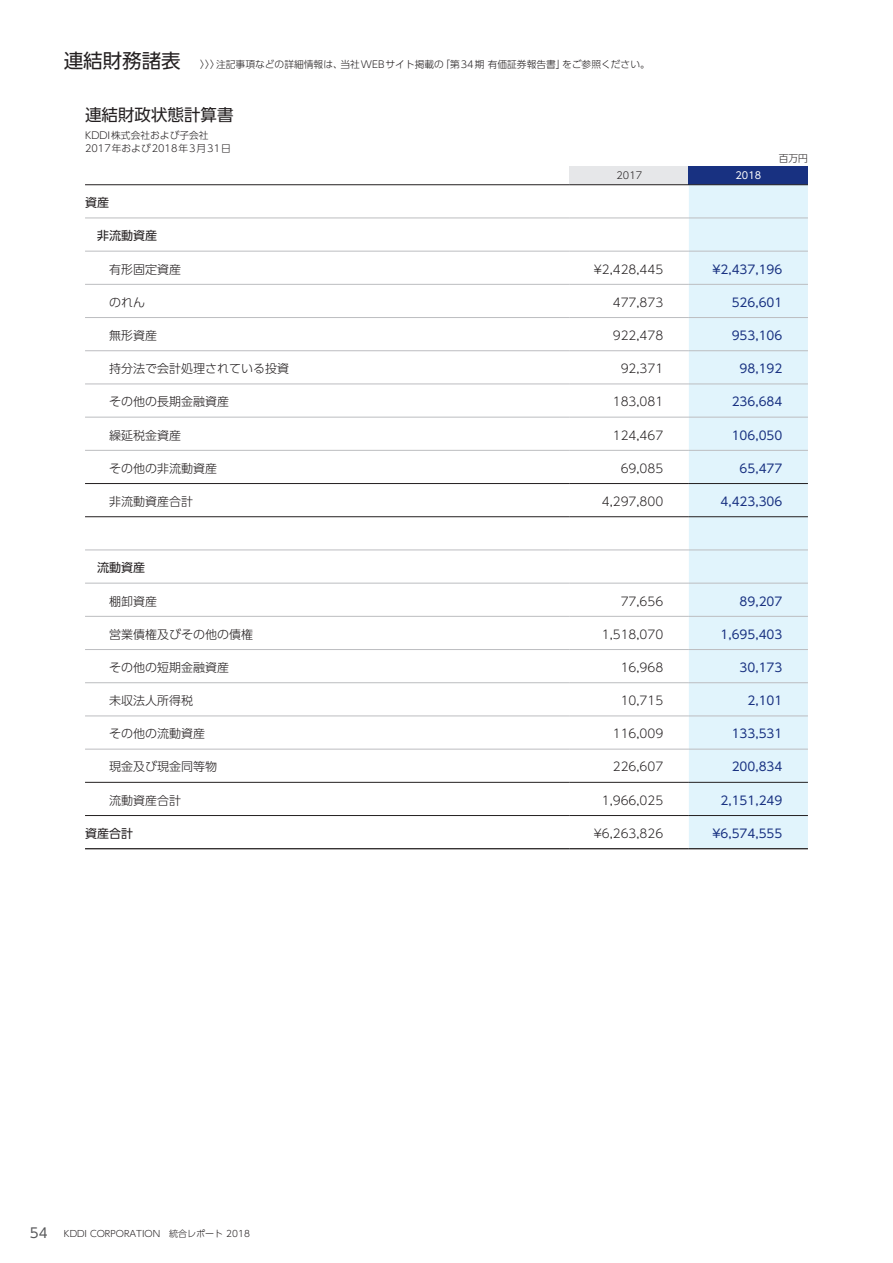
<style>
.page{position:relative;width:893px;height:1263px;background:#fff}
.page>*{position:absolute;margin:0;border:0;box-sizing:border-box;transform-origin:0 0}
.t1{font:16.5px "UD Shin Go Pr 6 N";color:#231f20}
.t2{font:300 12px "UD Shin Go Pr 6 N";color:#231f20}
.t3{font:12px "UD Shin Go Pr 6 N";color:#183181}
.t4{font:12px "UD Shin Go Pr 6 N";color:#231f20}
.t5{font:300 9.75px/13.5px "UD Shin Go Pr 6 N";color:#231f20}
.t6{font:9.75px "UD Shin Go Pr 6 N";color:#fff}
.t7{font:300 9px "UD Shin Go Pr 6 N";color:#231f20}
.s1{font-weight:400;font-size:19.5px}
.s2{font-weight:400;font-size:13.5px;color:#57585a}
</style>
<div class="page">
<div style="left:570px;top:166px;width:119px;height:19px;background:#e6e7e9"></div>
<div style="left:689px;top:166px;width:119px;height:19px;background:#183181"></div>
<div style="left:689px;top:185px;width:119px;height:663px;background:#e1f4fc"></div>
<hr style="left:85px;top:218px;width:485px;height:1px;background:#bcbdc0">
<hr style="left:570px;top:218px;width:119px;height:1px;background:#bcbdc0">
<hr style="left:689px;top:218px;width:119px;height:1px;background:#bcbdc0">
<hr style="left:85px;top:251px;width:485px;height:1px;background:#bcbdc0">
<hr style="left:570px;top:251px;width:119px;height:1px;background:#bcbdc0">
<hr style="left:689px;top:251px;width:119px;height:1px;background:#bcbdc0">
<hr style="left:85px;top:284px;width:485px;height:1px;background:#bcbdc0">
<hr style="left:570px;top:284px;width:119px;height:1px;background:#bcbdc0">
<hr style="left:689px;top:284px;width:119px;height:1px;background:#bcbdc0">
<hr style="left:85px;top:317px;width:485px;height:1px;background:#bcbdc0">
<hr style="left:570px;top:317px;width:119px;height:1px;background:#bcbdc0">
<hr style="left:689px;top:317px;width:119px;height:1px;background:#bcbdc0">
<hr style="left:85px;top:350px;width:485px;height:1px;background:#bcbdc0">
<hr style="left:570px;top:350px;width:119px;height:1px;background:#bcbdc0">
<hr style="left:689px;top:350px;width:119px;height:1px;background:#bcbdc0">
<hr style="left:85px;top:384px;width:485px;height:1px;background:#bcbdc0">
<hr style="left:570px;top:384px;width:119px;height:1px;background:#bcbdc0">
<hr style="left:689px;top:384px;width:119px;height:1px;background:#bcbdc0">
<hr style="left:85px;top:417px;width:485px;height:1px;background:#bcbdc0">
<hr style="left:570px;top:417px;width:119px;height:1px;background:#bcbdc0">
<hr style="left:689px;top:417px;width:119px;height:1px;background:#bcbdc0">
<hr style="left:85px;top:583px;width:485px;height:1px;background:#bcbdc0">
<hr style="left:570px;top:583px;width:119px;height:1px;background:#bcbdc0">
<hr style="left:689px;top:583px;width:119px;height:1px;background:#bcbdc0">
<hr style="left:85px;top:616px;width:485px;height:1px;background:#bcbdc0">
<hr style="left:570px;top:616px;width:119px;height:1px;background:#bcbdc0">
<hr style="left:689px;top:616px;width:119px;height:1px;background:#bcbdc0">
<hr style="left:85px;top:649px;width:485px;height:1px;background:#bcbdc0">
<hr style="left:570px;top:649px;width:119px;height:1px;background:#bcbdc0">
<hr style="left:689px;top:649px;width:119px;height:1px;background:#bcbdc0">
<hr style="left:85px;top:682px;width:485px;height:1px;background:#bcbdc0">
<hr style="left:570px;top:682px;width:119px;height:1px;background:#bcbdc0">
<hr style="left:689px;top:682px;width:119px;height:1px;background:#bcbdc0">
<hr style="left:85px;top:716px;width:485px;height:1px;background:#bcbdc0">
<hr style="left:570px;top:716px;width:119px;height:1px;background:#bcbdc0">
<hr style="left:689px;top:716px;width:119px;height:1px;background:#bcbdc0">
<hr style="left:85px;top:184px;width:485px;height:1px;background:#231f20">
<hr style="left:570px;top:184px;width:119px;height:1px;background:#231f20">
<hr style="left:689px;top:184px;width:119px;height:1px;background:#231f20">
<hr style="left:85px;top:550px;width:485px;height:1px;background:#bcbdc0">
<hr style="left:570px;top:550px;width:119px;height:1px;background:#bcbdc0">
<hr style="left:689px;top:550px;width:119px;height:1px;background:#bcbdc0">
<hr style="left:85px;top:483px;width:485px;height:1px;background:#231f20">
<hr style="left:570px;top:483px;width:119px;height:1px;background:#231f20">
<hr style="left:689px;top:483px;width:119px;height:1px;background:#231f20">
<hr style="left:85px;top:450px;width:485px;height:1px;background:#bcbdc0">
<hr style="left:570px;top:450px;width:119px;height:1px;background:#bcbdc0">
<hr style="left:689px;top:450px;width:119px;height:1px;background:#bcbdc0">
<hr style="left:85px;top:516px;width:485px;height:1px;background:#231f20">
<hr style="left:570px;top:516px;width:119px;height:1px;background:#231f20">
<hr style="left:689px;top:516px;width:119px;height:1px;background:#231f20">
<hr style="left:85px;top:848px;width:485px;height:1px;background:#231f20">
<hr style="left:570px;top:848px;width:119px;height:1px;background:#231f20">
<hr style="left:689px;top:848px;width:119px;height:1px;background:#231f20">
<hr style="left:85px;top:749px;width:485px;height:1px;background:#bcbdc0">
<hr style="left:570px;top:749px;width:119px;height:1px;background:#bcbdc0">
<hr style="left:689px;top:749px;width:119px;height:1px;background:#bcbdc0">
<hr style="left:85px;top:782px;width:485px;height:1px;background:#231f20">
<hr style="left:570px;top:782px;width:119px;height:1px;background:#231f20">
<hr style="left:689px;top:782px;width:119px;height:1px;background:#231f20">
<hr style="left:85px;top:815px;width:485px;height:1px;background:#231f20">
<hr style="left:570px;top:815px;width:119px;height:1px;background:#231f20">
<hr style="left:689px;top:815px;width:119px;height:1px;background:#231f20">
<p class="t5" style="left:64px;top:57px;width:588px"><span class="s1">連結財務諸表　</span>〉〉〉注記事項などの詳細情報は、当社WEBサイト掲載の「第34期 有価証券報告書」をご参照ください。</p>
<h1 class="t1" style="left:85px;top:101px;width:150px">連結財政状態計算書</h1>
<p class="t5" style="left:85px;top:128px;width:147px">KDDI株式会社および子会社<br>2017年および2018年3月31日</p>
<p class="t5" style="left:616px;top:168px;width:27px">2017</p>
<p class="t6" style="left:735px;top:168px;width:27px">2018</p>
<p class="t5" style="left:779px;top:151px;width:31px">百万円</p>
<p class="t4" style="left:85px;top:193px;width:25px">資産</p>
<p class="t4" style="left:97px;top:226px;width:61px">非流動資産</p>
<p class="t2" style="left:109px;top:259px;width:73px">有形固定資産</p>
<p class="t2" style="left:594px;top:259px;width:71px">¥2,428,445</p>
<p class="t3" style="left:712px;top:259px;width:72px">¥2,437,196</p>
<p class="t2" style="left:109px;top:292px;width:37px">のれん</p>
<p class="t2" style="left:613px;top:292px;width:52px">477,873</p>
<p class="t3" style="left:732px;top:292px;width:52px">526,601</p>
<p class="t2" style="left:109px;top:326px;width:49px">無形資産</p>
<p class="t2" style="left:613px;top:326px;width:52px">922,478</p>
<p class="t3" style="left:732px;top:326px;width:52px">953,106</p>
<p class="t2" style="left:109px;top:359px;width:181px">持分法で会計処理されている投資</p>
<p class="t2" style="left:621px;top:359px;width:44px">92,371</p>
<p class="t3" style="left:740px;top:359px;width:44px">98,192</p>
<p class="t2" style="left:109px;top:392px;width:121px">その他の長期金融資産</p>
<p class="t2" style="left:613px;top:392px;width:52px">183,081</p>
<p class="t3" style="left:732px;top:392px;width:52px">236,684</p>
<p class="t2" style="left:109px;top:425px;width:73px">繰延税金資産</p>
<p class="t2" style="left:613px;top:425px;width:52px">124,467</p>
<p class="t3" style="left:732px;top:425px;width:52px">106,050</p>
<p class="t2" style="left:109px;top:458px;width:109px">その他の非流動資産</p>
<p class="t2" style="left:621px;top:458px;width:44px">69,085</p>
<p class="t3" style="left:740px;top:458px;width:44px">65,477</p>
<p class="t2" style="left:109px;top:492px;width:85px">非流動資産合計</p>
<p class="t2" style="left:602px;top:492px;width:63px">4,297,800</p>
<p class="t3" style="left:720px;top:492px;width:63px">4,423,306</p>
<p class="t4" style="left:97px;top:558px;width:49px">流動資産</p>
<p class="t2" style="left:109px;top:591px;width:49px">棚卸資産</p>
<p class="t2" style="left:621px;top:591px;width:44px">77,656</p>
<p class="t3" style="left:740px;top:591px;width:44px">89,207</p>
<p class="t2" style="left:109px;top:624px;width:145px">営業債権及びその他の債権</p>
<p class="t2" style="left:602px;top:624px;width:63px">1,518,070</p>
<p class="t3" style="left:720px;top:624px;width:63px">1,695,403</p>
<p class="t2" style="left:109px;top:658px;width:121px">その他の短期金融資産</p>
<p class="t2" style="left:621px;top:658px;width:44px">16,968</p>
<p class="t3" style="left:740px;top:658px;width:44px">30,173</p>
<p class="t2" style="left:109px;top:691px;width:85px">未収法人所得税</p>
<p class="t2" style="left:621px;top:691px;width:44px">10,715</p>
<p class="t3" style="left:747px;top:691px;width:36px">2,101</p>
<p class="t2" style="left:109px;top:724px;width:97px">その他の流動資産</p>
<p class="t2" style="left:613px;top:724px;width:52px">116,009</p>
<p class="t3" style="left:732px;top:724px;width:52px">133,531</p>
<p class="t2" style="left:109px;top:757px;width:109px">現金及び現金同等物</p>
<p class="t2" style="left:613px;top:757px;width:52px">226,607</p>
<p class="t3" style="left:732px;top:757px;width:52px">200,834</p>
<p class="t2" style="left:109px;top:790px;width:73px">流動資産合計</p>
<p class="t2" style="left:602px;top:790px;width:63px">1,966,025</p>
<p class="t3" style="left:720px;top:790px;width:63px">2,151,249</p>
<p class="t4" style="left:85px;top:824px;width:49px">資産合計</p>
<p class="t2" style="left:594px;top:824px;width:71px">¥6,263,826</p>
<p class="t3" style="left:712px;top:824px;width:72px">¥6,574,555</p>
<p class="t7" style="left:30px;top:1226px;width:222px"><span class="s2">54</span> KDDI CORPORATION　統合レポート 2018</p>
</div>
